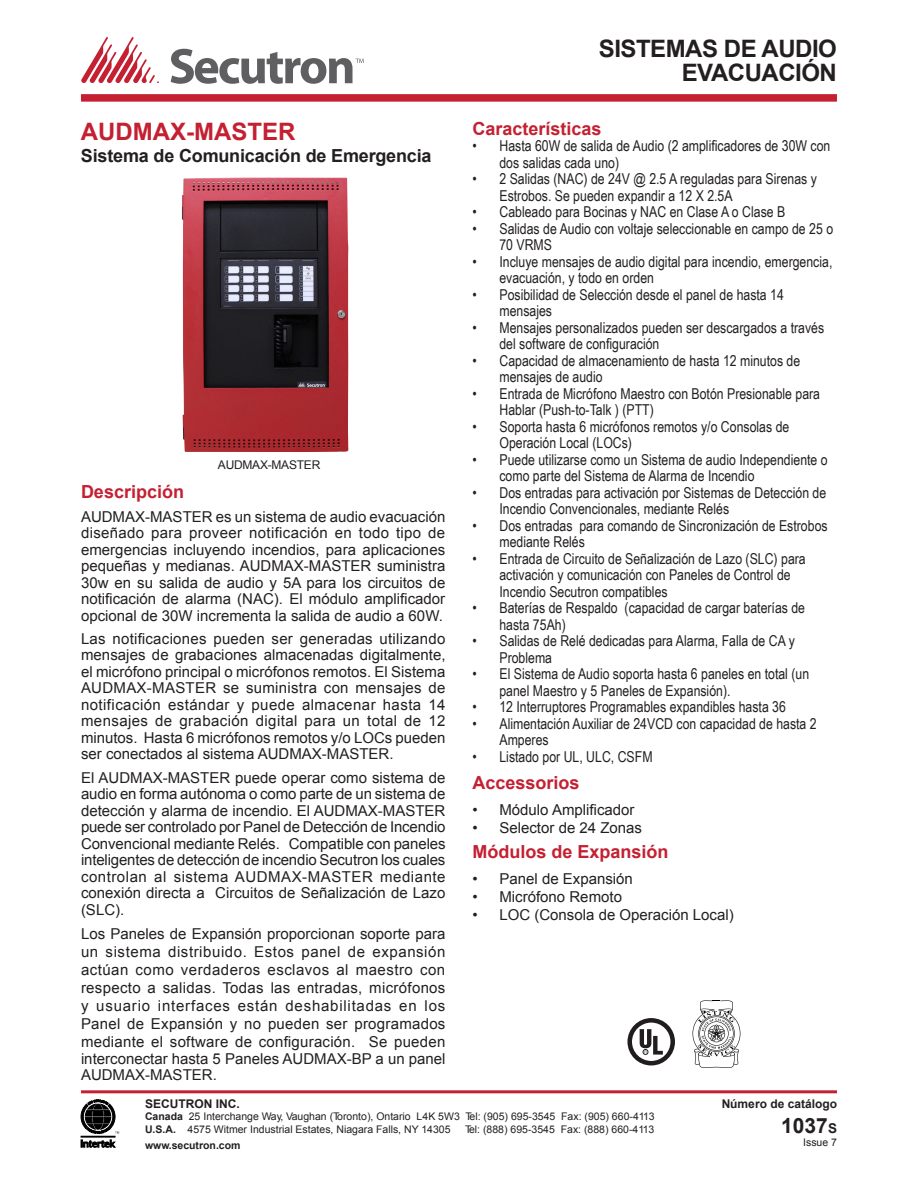
<style>
.page{position:relative;width:918px;height:1188px;background:#fff}
.page>*{position:absolute;margin:0;border:0;box-sizing:border-box;transform-origin:0 0}
.t1{font:700 24px/24px "Arial";letter-spacing:-.02em;color:#231f20;text-align:right}
.ParaStyle01-Leading{font:700 24px "Arial";color:#c42032}
.ParaStyle01-Leading-2{font:700 21px "Arial";color:#231f20}
.t2{font:700 18px "Arial";letter-spacing:-.01em;color:#231f20}
.heading_1{font:700 18px "Arial";color:#c42032}
.ParaStyle01-Leading-3{font:700 18px "Arial";color:#c42032}
.t3{font:15px/16.5px "Arial";color:#231f20;text-align:justify}
.t4{font:15px/16.5px "Arial Narrow";color:#231f20}
.ParaStyle01-Leading-4{font:700 12px "Arial";color:#231f20}
.t5{font:12px "Arial";letter-spacing:-.02em;color:#231f20}
.ParaStyle01-Leading-5{font:10.5px "Arial";color:#231f20}
.ParaStyle02-Leading{font:10.5px "Arial";color:#231f20}
.ParaStyle01-Leading-6{font:700 10.5px "Arial";color:#231f20}
.s1{font-weight:700}
.s2{font-size:13.5px}
</style>
<div class="page">
<hr style="left:81px;top:1090px;width:756px;height:3px;background:#c42032">
<div style="left:81px;top:94px;width:756px;height:8px;background:#c42032"></div>
<svg style="left:171px;top:49px;width:193px;height:35px"></svg>
<svg style="left:81px;top:37px;width:78px;height:47px"></svg>
<svg style="left:81px;top:1140px;width:34px;height:7px"></svg>
<hr style="left:81px;top:1136px;width:34px;height:1px;background:#000">
<svg style="left:81px;top:1100px;width:38px;height:34px"></svg>
<svg style="left:693px;top:1000px;width:47px;height:68px"></svg>
<div style="left:627px;top:1018px;width:48px;height:47px;border:5px solid #211d1e;border-radius:50%"></div>
<svg style="left:640px;top:1029px;width:23px;height:26px"></svg>
<img style="left:181px;top:177px;width:168px;height:275px">
<p class="ParaStyle01-Leading" style="left:81px;top:116px;width:216px">AUDMAX-MASTER</p>
<p class="t2" style="left:81px;top:143px;width:352px">Sistema de Comunicación de Emergencia</p>
<p class="t5" style="left:218px;top:457px;width:104px">AUDMAX-MASTER</p>
<p class="ParaStyle01-Leading-3" style="left:81px;top:480px;width:105px">Descripción</p>
<p class="t3" style="left:81px;top:508px;width:366px">AUDMAX-MASTER es un sistema de audio evacuación diseñado para proveer notificación en todo tipo de emergencias incluyendo incendios, para aplicaciones pequeñas y medianas. AUDMAX-MASTER suministra 30w en su salida de audio y 5A para los circuitos de notificación de alarma (NAC). El módulo amplificador opcional de 30W incrementa la salida de audio a 60W.</p>
<p class="t3" style="left:81px;top:630px;width:366px">Las notificaciones pueden ser generadas utilizando mensajes de grabaciones almacenadas digitalmente, el micrófono principal o micrófonos remotos. El Sistema AUDMAX-MASTER se suministra con mensajes de notificación estándar y puede almacenar hasta 14 mensajes de grabación digital para un total de 12 minutos. Hasta 6 micrófonos remotos y/o LOCs pueden ser conectados al sistema AUDMAX-MASTER.</p>
<p class="t3" style="left:81px;top:769px;width:366px">El AUDMAX-MASTER puede operar como sistema de audio en forma autónoma o como parte de un sistema de detección y alarma de incendio. El AUDMAX-MASTER puede ser controlado por Panel de Detección de Incendio Convencional mediante Relés. Compatible con paneles inteligentes de detección de incendio Secutron los cuales controlan al sistema AUDMAX-MASTER mediante conexión directa a Circuitos de Señalización de Lazo (SLC).</p>
<p class="t3" style="left:81px;top:925px;width:366px;line-height:18px">Los Paneles de Expansión proporcionan soporte para un sistema distribuido. Estos panel de expansión actúan como verdaderos esclavos al maestro con respecto a salidas. Todas las entradas, micrófonos y usuario interfaces están deshabilitadas en los Panel de Expansión y no pueden ser programados mediante el software de configuración. Se pueden</p>
<p class="t3" style="left:81px;top:1050px;width:366px">interconectar hasta 5 Paneles AUDMAX-BP a un panel<br>AUDMAX-MASTER.</p>
<p class="t1" style="left:599px;top:37px;width:240px">SISTEMAS DE AUDIO<br>EVACUACIÓN</p>
<p class="ParaStyle01-Leading-3" style="left:472px;top:117px;width:131px">Características</p>
<p class="t4" style="left:499px;top:137px;width:332px;text-indent:-27px">• Hasta 60W de salida de Audio (2 amplificadores de 30W con dos salidas cada uno)</p>
<p class="t4" style="left:499px;top:170px;width:319px;text-indent:-27px">• 2 Salidas (NAC) de 24V @ 2.5 A reguladas para Sirenas y<br>Estrobos. Se pueden expandir a 12 X 2.5A</p>
<p class="t4" style="left:472px;top:203px;width:314px">• Cableado para Bocinas y NAC en Clase A o Clase B</p>
<p class="t4" style="left:499px;top:220px;width:335px;text-indent:-27px">• Salidas de Audio con voltaje seleccionable en campo de 25 o<br>70 VRMS</p>
<p class="t4" style="left:499px;top:253px;width:334px;text-indent:-27px">• Incluye mensajes de audio digital para incendio, emergencia, evacuación, y todo en orden</p>
<p class="t4" style="left:499px;top:286px;width:286px;text-indent:-27px">• Posibilidad de Selección desde el panel de hasta 14 mensajes</p>
<p class="t4" style="left:499px;top:319px;width:326px;text-indent:-27px">• Mensajes personalizados pueden ser descargados a través del software de configuración</p>
<p class="t4" style="left:499px;top:352px;width:302px;text-indent:-27px">• Capacidad de almacenamiento de hasta 12 minutos de mensajes de audio</p>
<p class="t4" style="left:499px;top:385px;width:322px;text-indent:-27px">• Entrada de Micrófono Maestro con Botón Presionable para<br>Hablar (Push-to-Talk ) (PTT)</p>
<p class="t4" style="left:499px;top:418px;width:291px;text-indent:-27px">• Soporta hasta 6 micrófonos remotos y/o Consolas de<br>Operación Local (LOCs)</p>
<p class="t4" style="left:499px;top:451px;width:330px;text-indent:-27px">• Puede utilizarse como un Sistema de audio Independiente o como parte del Sistema de Alarma de Incendio</p>
<p class="t4" style="left:499px;top:484px;width:328px;text-indent:-27px">• Dos entradas para activación por Sistemas de Detección de<br>Incendio Convencionales, mediante Relés</p>
<p class="t4" style="left:499px;top:517px;width:330px;text-indent:-27px">• Dos entradas para comando de Sincronización de Estrobos mediante Relés</p>
<p class="t4" style="left:499px;top:550px;width:308px;text-indent:-27px">• Entrada de Circuito de Señalización de Lazo (SLC) para activación y comunicación con Paneles de Control de<br>Incendio Secutron compatibles</p>
<p class="t4" style="left:499px;top:599px;width:307px;text-indent:-27px">• Baterías de Respaldo (capacidad de cargar baterías de hasta 75Ah)</p>
<p class="t4" style="left:499px;top:632px;width:297px;text-indent:-27px">• Salidas de Relé dedicadas para Alarma, Falla de CA y<br>Problema</p>
<p class="t4" style="left:499px;top:665px;width:311px;text-indent:-27px">• El Sistema de Audio soporta hasta 6 paneles en total (un panel Maestro y 5 Paneles de Expansión).</p>
<p class="t4" style="left:472px;top:698px;width:315px">• 12 Interruptores Programables expandibles hasta 36</p>
<p class="t4" style="left:499px;top:715px;width:319px;text-indent:-27px">• Alimentación Auxiliar de 24VCD con capacidad de hasta 2<br>Amperes</p>
<p class="t4" style="left:472px;top:748px;width:182px">• Listado por UL, ULC, CSFM</p>
<p class="heading_1" style="left:472px;top:771px;width:109px">Accessorios</p>
<p class="t3" style="left:472px;top:801px;width:164px">• Módulo Amplificador</p>
<p class="t3" style="left:472px;top:819px;width:171px">• Selector de 24 Zonas</p>
<p class="heading_1" style="left:472px;top:840px;width:198px">Módulos de Expansión</p>
<p class="t3" style="left:472px;top:870px;width:162px">• Panel de Expansión</p>
<p class="t3" style="left:472px;top:888px;width:151px">• Micrófono Remoto</p>
<p class="t3" style="left:472px;top:906px;width:263px">• LOC (Consola de Operación Local)</p>
<p class="ParaStyle01-Leading-4" style="left:145px;top:1095px;width:96px">SECUTRON INC.</p>
<p class="ParaStyle01-Leading-5" style="left:145px;top:1110px;width:511px"><span class="s1">Canada</span> 25 Interchange Way, Vaughan (Toronto), Ontario L4K 5W3 Tel: (905) 695-3545 Fax: (905) 660-4113</p>
<p class="ParaStyle02-Leading" style="left:145px;top:1122px;width:307px"><span class="s1">U.S.A.</span> 4575 Witmer Industrial Estates, Niagara Falls, NY 14305</p>
<p class="ParaStyle02-Leading" style="left:465px;top:1122px;width:191px">Tel: (888) 695-3545 Fax: (888) 660-4113</p>
<p class="ParaStyle01-Leading-6" style="left:145px;top:1138px;width:97px">www.secutron.com</p>
<p class="ParaStyle01-Leading-4" style="left:722px;top:1096px;width:117px">Número de catálogo</p>
<p class="ParaStyle01-Leading-2" style="left:781px;top:1112px;width:57px">1037<span class="s2">S</span></p>
<p class="ParaStyle01-Leading-5" style="left:803px;top:1135px;width:35px">Issue 7</p>
</div>
